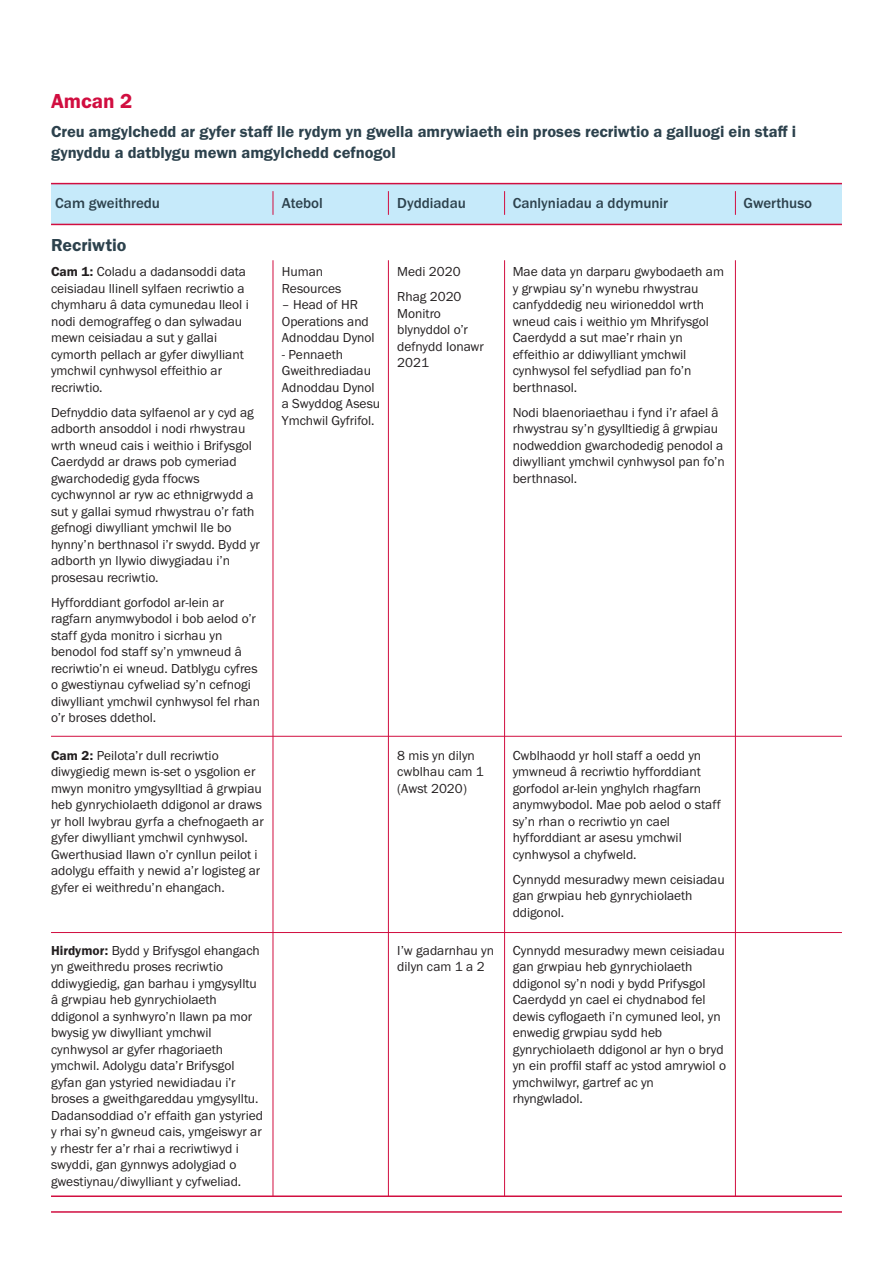
<style>
.page{position:relative;width:893px;height:1263px;background:#fff}
.page>*{position:absolute;margin:0;border:0;box-sizing:border-box;transform-origin:0 0}
.t1{font:21px "Franklin Gothic URW Dem";color:#d10e40}
.t2{font:18px "Franklin Gothic URW Dem";color:#2d424d}
.t3{font:16.5px/21px "Franklin Gothic URW Dem";color:#2d424d}
.t4{font:500 15px "Franklin Gothic URW";color:#2d424d}
.t5{font:13.5px/16.5px "Franklin Gothic URW Boo";color:#231f20}
.s1{font-family:"Franklin Gothic URW Dem"}
</style>
<div class="page">
<hr style="left:51px;top:1211px;width:791px;height:2px;background:#d10e40">
<div style="left:51px;top:183px;width:791px;height:41px;background:#c6eafa"></div>
<hr style="left:51px;top:183px;width:791px;height:1px;background:#d10e40">
<hr style="left:51px;top:1195px;width:791px;height:2px;background:#d10e40">
<hr style="left:51px;top:932px;width:791px;height:1px;background:#d10e40">
<hr style="left:51px;top:736px;width:791px;height:1px;background:#d10e40">
<hr style="left:51px;top:224px;width:791px;height:1px;background:#d10e40">
<hr style="left:273px;top:260px;width:1px;height:937px;background:#d10e40">
<hr style="left:388px;top:260px;width:1px;height:937px;background:#d10e40">
<hr style="left:504px;top:260px;width:1px;height:937px;background:#d10e40">
<hr style="left:735px;top:260px;width:1px;height:937px;background:#d10e40">
<svg style="left:273px;top:191px;width:1px;height:24px"></svg>
<svg style="left:388px;top:191px;width:1px;height:24px"></svg>
<svg style="left:504px;top:191px;width:1px;height:24px"></svg>
<svg style="left:735px;top:191px;width:1px;height:24px"></svg>
<p class="t1" style="left:51px;top:88px;width:83px">Amcan 2</p>
<p class="t3" style="left:51px;top:121px;width:747px">Creu amgylchedd ar gyfer staff lle rydym yn gwella amrywiaeth ein proses recriwtio a galluogi ein staff i gynyddu a datblygu mewn amgylchedd cefnogol</p>
<p class="t4" style="left:55px;top:194px;width:106px">Cam gweithredu</p>
<p class="t4" style="left:282px;top:194px;width:42px">Atebol</p>
<p class="t4" style="left:397px;top:194px;width:70px">Dyddiadau</p>
<p class="t4" style="left:513px;top:194px;width:157px">Canlyniadau a ddymunir</p>
<p class="t4" style="left:743px;top:194px;width:70px">Gwerthuso</p>
<p class="t2" style="left:51px;top:234px;width:77px">Recriwtio</p>
<p class="t5" style="left:51px;top:263px;width:199px"><span class="s1">Cam 1:</span> Coladu a dadansoddi data ceisiadau llinell sylfaen recriwtio a chymharu â data cymunedau lleol i nodi demograffeg o dan sylwadau mewn ceisiadau a sut y gallai cymorth pellach ar gyfer diwylliant ymchwil cynhwysol effeithio ar recriwtio.</p>
<p class="t5" style="left:51px;top:403px;width:211px">Defnyddio data sylfaenol ar y cyd ag adborth ansoddol i nodi rhwystrau wrth wneud cais i weithio i Brifysgol<br>Caerdydd ar draws pob cymeriad gwarchodedig gyda ffocws cychwynnol ar ryw ac ethnigrwydd a sut y gallai symud rhwystrau o’r fath gefnogi diwylliant ymchwil lle bo hynny’n berthnasol i’r swydd. Bydd yr adborth yn llywio diwygiadau i’n prosesau recriwtio.</p>
<p class="t5" style="left:51px;top:593px;width:211px">Hyfforddiant gorfodol ar-lein ar ragfarn anymwybodol i bob aelod o’r staff gyda monitro i sicrhau yn benodol fod staff sy’n ymwneud â recriwtio’n ei wneud. Datblygu cyfres o gwestiynau cyfweliad sy’n cefnogi diwylliant ymchwil cynhwysol fel rhan o’r broses ddethol.</p>
<p class="t5" style="left:51px;top:747px;width:214px"><span class="s1">Cam 2:</span> Peilota’r dull recriwtio diwygiedig mewn is-set o ysgolion er mwyn monitro ymgysylltiad â grwpiau heb gynrychiolaeth ddigonol ar draws yr holl lwybrau gyrfa a chefnogaeth ar gyfer diwylliant ymchwil cynhwysol.<br>Gwerthusiad llawn o’r cynllun peilot i adolygu effaith y newid a’r logisteg ar gyfer ei weithredu’n ehangach.</p>
<p class="t5" style="left:282px;top:263px;width:61px">Human<br>Resources</p>
<p class="t5" style="left:282px;top:296px;width:94px">– Head of HR<br>Operations and<br>Adnoddau Dynol</p>
<p class="t5" style="left:282px;top:345px;width:100px">- Pennaeth<br>Gweithrediadau<br>Adnoddau Dynol a Swyddog Asesu<br>Ymchwil Gyfrifol.</p>
<p class="t5" style="left:397px;top:263px;width:65px">Medi 2020</p>
<p class="t5" style="left:397px;top:288px;width:88px">Rhag 2020<br>Monitro blynyddol o’r defnydd Ionawr<br>2021</p>
<p class="t5" style="left:397px;top:747px;width:88px">8 mis yn dilyn cwblhau cam 1 (Awst 2020)</p>
<p class="t5" style="left:51px;top:942px;width:214px"><span class="s1">Hirdymor:</span> Bydd y Brifysgol ehangach yn gweithredu proses recriwtio ddiwygiedig, gan barhau i ymgysylltu â grwpiau heb gynrychiolaeth ddigonol a synhwyro’n llawn pa mor bwysig yw diwylliant ymchwil cynhwysol ar gyfer rhagoriaeth ymchwil. Adolygu data’r Brifysgol gyfan gan ystyried newidiadau i’r broses a gweithgareddau ymgysylltu.<br>Dadansoddiad o’r effaith gan ystyried y rhai sy’n gwneud cais, ymgeiswyr ar y rhestr fer a’r rhai a recriwtiwyd i swyddi, gan gynnwys adolygiad o gwestiynau/diwylliant y cyfweliad.</p>
<p class="t5" style="left:397px;top:942px;width:98px">I’w gadarnhau yn dilyn cam 1 a 2</p>
<p class="t5" style="left:513px;top:263px;width:213px">Mae data yn darparu gwybodaeth am y grwpiau sy’n wynebu rhwystrau canfyddedig neu wirioneddol wrth wneud cais i weithio ym Mhrifysgol<br>Caerdydd a sut mae’r rhain yn effeithio ar ddiwylliant ymchwil cynhwysol fel sefydliad pan fo’n berthnasol.</p>
<p class="t5" style="left:513px;top:403px;width:214px">Nodi blaenoriaethau i fynd i’r afael â rhwystrau sy’n gysylltiedig â grwpiau nodweddion gwarchodedig penodol a diwylliant ymchwil cynhwysol pan fo’n berthnasol.</p>
<p class="t5" style="left:513px;top:747px;width:210px">Cwblhaodd yr holl staff a oedd yn ymwneud â recriwtio hyfforddiant gorfodol ar-lein ynghylch rhagfarn anymwybodol. Mae pob aelod o staff sy’n rhan o recriwtio yn cael hyfforddiant ar asesu ymchwil cynhwysol a chyfweld.</p>
<p class="t5" style="left:513px;top:871px;width:214px">Cynnydd mesuradwy mewn ceisiadau gan grwpiau heb gynrychiolaeth ddigonol.</p>
<p class="t5" style="left:513px;top:942px;width:215px">Cynnydd mesuradwy mewn ceisiadau gan grwpiau heb gynrychiolaeth ddigonol sy’n nodi y bydd Prifysgol<br>Caerdydd yn cael ei chydnabod fel dewis cyflogaeth i’n cymuned leol, yn enwedig grwpiau sydd heb gynrychiolaeth ddigonol ar hyn o bryd yn ein proffil staff ac ystod amrywiol o ymchwilwyr, gartref ac yn rhyngwladol.</p>
</div>
